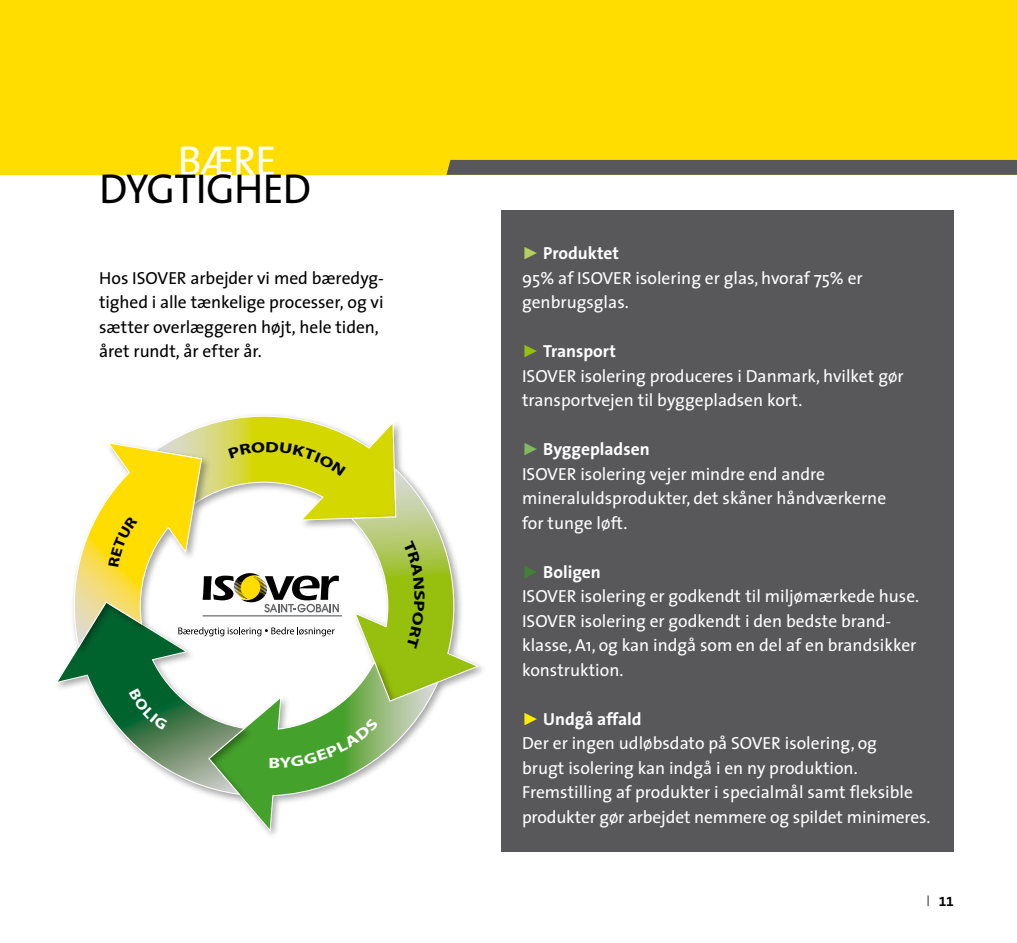
<style>
.page{position:relative;width:1017px;height:943px;background:#fff}
.page>*{position:absolute;margin:0;border:0;box-sizing:border-box;transform-origin:0 0}
.t1{font:42px "The Sans B5 Plain";color:#000}
.t2{font:42px "The Sans B5 Plain";color:#fff}
.t3{font:17.5px/24.5px "The Sans";color:#fff}
.t4{font:17.5px/24.5px "The Sans";letter-spacing:-.005em;color:#000}
.t5{font:700 17.5px "The Sans B7";color:#fff}
.t6{font:700 14.88px "Myriad Pro";color:#fff;scale:1.31 1}
.t7{font:700 14px "The Sans B7";color:#000}
.s1{font-family:"Arial";font-weight:400;color:#b5cf5e}
.s2{font-family:"Arial";font-weight:400;color:#97bf0d}
.s3{font-family:"Arial";font-weight:400;color:#83b85f}
.s4{font-family:"Arial";font-weight:400;color:#437f38}
.s5{font-family:"Arial";font-weight:400;color:#ffec00}
.s6{font-family:"Serifa";font-weight:300;font-size:15.75px}
</style>
<div class="page">
<div style="left:501px;top:210px;width:453px;height:641px;background:#58585a"></div>
<div style="left:0;top:0;width:1017px;height:175px;background:#fd0"></div>
<svg style="left:446px;top:160px;width:571px;height:15px"></svg>
<svg style="left:246px;top:795px;width:75px;height:38px"></svg>
<img style="left:211px;top:795px;width:47px;height:12px">
<svg style="left:57px;top:415px;width:423px;height:380px"></svg>
<h1 class="t2" style="left:178px;top:139px;width:75px">BÆRE</h1>
<h1 class="t1" style="left:99px;top:167px;width:214px">DYGTIGHE D</h1>
<p class="t4" style="left:99px;top:265px;width:286px">Hos ISOVER arbejder vi med bæredyg&shy;tighed i alle tænkelige processer, og vi sætter overlæggeren højt, hele tiden, året rundt, år efter år.</p>
<p class="t6" style="left:268px;top:753px;width:11px">B</p>
<p class="t5" style="left:522px;top:244px;width:99px"><span class="s1">►</span> Produktet</p>
<p class="t3" style="left:522px;top:265px;width:342px">95% af ISOVER isolering er glas, hvoraf 75% er genbrugsglas.</p>
<p class="t5" style="left:522px;top:342px;width:95px"><span class="s2">►</span> Transport</p>
<p class="t3" style="left:522px;top:363px;width:383px">ISOVER isolering produceres i Danmark, hvilket gør transportvejen til byggepladsen kort.</p>
<p class="t5" style="left:522px;top:440px;width:129px"><span class="s3">►</span> Byggepladsen</p>
<p class="t3" style="left:522px;top:461px;width:366px">ISOVER isolering vejer mindre end andre mineraluldsprodukter, det skåner håndværkerne for tunge løft.</p>
<p class="t5" style="left:522px;top:562px;width:80px"><span class="s4">►</span> Boligen</p>
<p class="t3" style="left:522px;top:583px;width:399px">ISOVER isolering er godkendt til miljømærkede huse.<br>ISOVER isolering er godkendt i den bedste brand&shy;klasse, A1, og kan indgå som en del af en brandsikker konstruktion.</p>
<p class="t5" style="left:522px;top:709px;width:121px"><span class="s5">►</span> Undgå affald</p>
<p class="t3" style="left:522px;top:730px;width:410px">Der er ingen udløbsdato på SOVER isolering, og<br>brugt isolering kan indgå i en ny produktion.<br>Fremstilling af produkter i specialmål samt fleksible produkter gør arbejdet nemmere og spildet minimeres.</p>
<p class="t7" style="left:926px;top:893px;width:29px"><span class="s6">|</span> 11</p>
</div>
